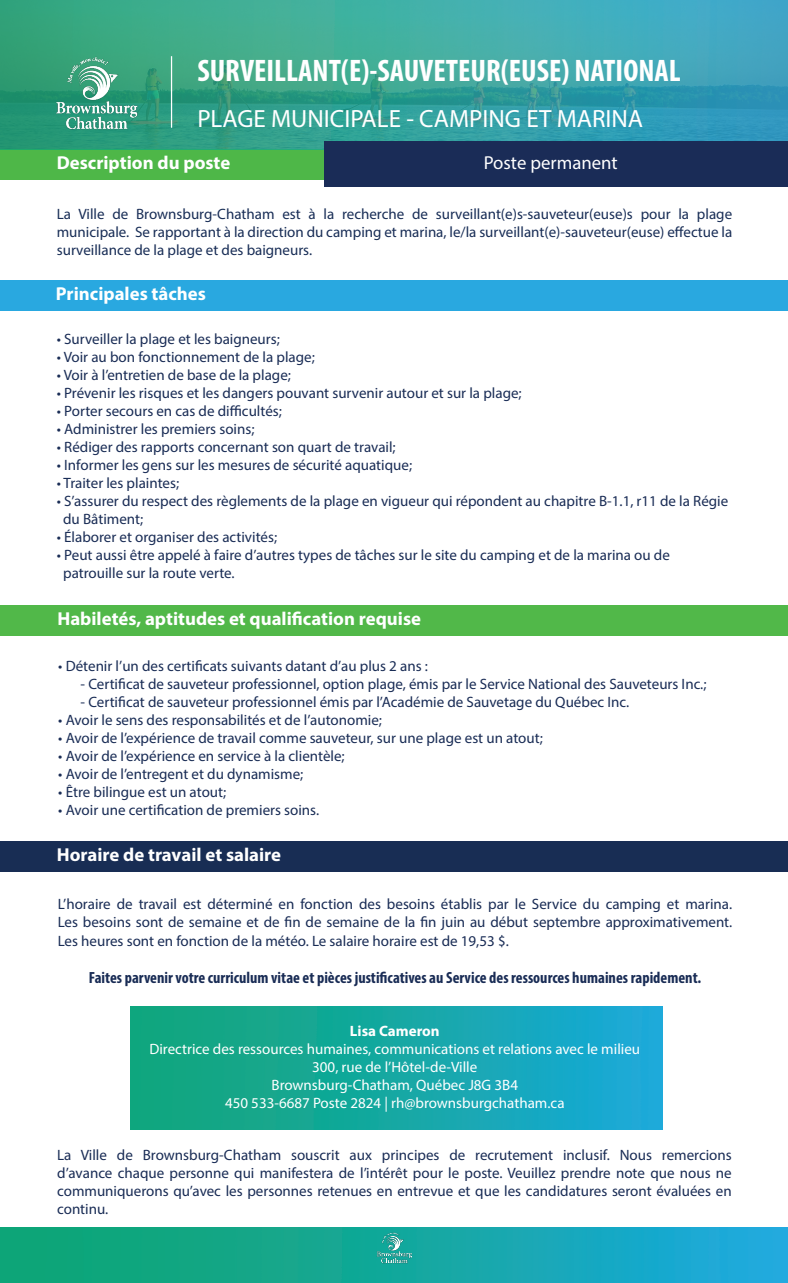
<style>
.page{position:relative;width:788px;height:1283px;background:#fff}
.page>*{position:absolute;margin:0;border:0;box-sizing:border-box;transform-origin:0 0}
.t1{font:700 condensed 31.25px "Myriad Pro";color:#fff}
.t2{font:25px "Myriad Pro";color:#fff}
.t3{font:700 18.75px "Myriad Pro";color:#fff}
.t4{font:18.75px "Myriad Pro";color:#fff}
.t5{font:700 condensed 16.25px "Myriad Pro";color:#192c55}
.t6{font:15px/18px "Myriad Pro";color:#192c55;text-align:justify}
.t7{font:15px/18px "Myriad Pro";color:#182d56;text-align:justify}
.t8{font:15px "Myriad Pro";color:#fff}
.t9{font:700 15px "Myriad Pro";color:#fff}
</style>
<div class="page">
<div style="left:0;top:149px;width:325px;height:30px;background:#4eb748"></div>
<div style="left:1px;top:280px;width:787px;height:30px;background:#29a8e0"></div>
<img style="left:0;top:0;width:787px;height:149px">
<div style="left:325px;top:141px;width:463px;height:46px;background:#1a2c57"></div>
<img style="left:45px;top:51px;width:103px;height:82px">
<hr style="left:171px;top:56px;width:1px;height:72px;background:#fff">
<div style="left:0;top:605px;width:787px;height:30px;background:#51b849"></div>
<div style="left:0;top:842px;width:788px;height:30px;background:#182d54"></div>
<img style="left:0;top:1227px;width:788px;height:55px">
<img style="left:130px;top:1006px;width:532px;height:123px">
<img style="left:372px;top:1227px;width:44px;height:44px">
<p class="t1" style="left:197px;top:52px;width:485px">SURVEILLANT(E)-SAUVETEUR(EUSE) NATIONAL</p>
<p class="t2" style="left:197px;top:103px;width:447px">PLAGE MUNICIPALE - CAMPING ET MARINA</p>
<p class="t3" style="left:57px;top:150px;width:175px">Description du poste</p>
<p class="t4" style="left:483px;top:151px;width:135px">Poste permanent</p>
<p class="t7" style="left:57px;top:205px;width:677px">La Ville de Brownsburg-Chatham est à la recherche de surveillant(e)s-sauveteur(euse)s pour la plage municipale. Se rapportant à la direction du camping et marina, le/la surveillant(e)-sauveteur(euse) effectue la surveillance de la plage et des baigneurs.</p>
<p class="t3" style="left:56px;top:282px;width:151px">Principales tâches</p>
<p class="t6" style="left:57px;top:330px;width:224px">• Surveiller la plage et les baigneurs;</p>
<p class="t6" style="left:57px;top:348px;width:259px">• Voir au bon fonctionnement de la plage;</p>
<p class="t6" style="left:57px;top:366px;width:236px">• Voir à l’entretien de base de la plage;</p>
<p class="t6" style="left:57px;top:384px;width:466px">• Prévenir les risques et les dangers pouvant survenir autour et sur la plage;</p>
<p class="t6" style="left:57px;top:402px;width:226px">• Porter secours en cas de difficultés;</p>
<p class="t6" style="left:57px;top:420px;width:199px">• Administrer les premiers soins;</p>
<p class="t6" style="left:57px;top:438px;width:340px">• Rédiger des rapports concernant son quart de travail;</p>
<p class="t6" style="left:57px;top:456px;width:357px">• Informer les gens sur les mesures de sécurité aquatique;</p>
<p class="t6" style="left:57px;top:474px;width:124px">• Traiter les plaintes;</p>
<p class="t6" style="left:57px;top:492px;width:673px">• S’assurer du respect des règlements de la plage en vigueur qui répondent au chapitre B-1.1, r11 de la Régie</p>
<p class="t6" style="left:63px;top:510px;width:82px">du Bâtiment;</p>
<p class="t6" style="left:57px;top:528px;width:222px">• Élaborer et organiser des activités;</p>
<p class="t6" style="left:63px;top:546px;width:608px;text-indent:-6px">• Peut aussi être appelé à faire d’autres types de tâches sur le site du camping et de la marina ou de patrouille sur la route verte.</p>
<p class="t3" style="left:57px;top:606px;width:365px">Habiletés, aptitudes et qualification requise</p>
<p class="t6" style="left:58px;top:657px;width:371px">• Détenir l’un des certificats suivants datant d’au plus 2 ans :</p>
<p class="t6" style="left:81px;top:675px;width:627px">- Certificat de sauveteur professionnel, option plage, émis par le Service National des Sauveteurs Inc.;</p>
<p class="t6" style="left:81px;top:693px;width:550px">- Certificat de sauveteur professionnel émis par l’Académie de Sauvetage du Québec Inc.</p>
<p class="t6" style="left:58px;top:711px;width:325px">• Avoir le sens des responsabilités et de l’autonomie;</p>
<p class="t6" style="left:58px;top:729px;width:486px">• Avoir de l’expérience de travail comme sauveteur, sur une plage est un atout;</p>
<p class="t6" style="left:58px;top:747px;width:288px">• Avoir de l’expérience en service à la clientèle;</p>
<p class="t6" style="left:58px;top:765px;width:246px">• Avoir de l’entregent et du dynamisme;</p>
<p class="t6" style="left:58px;top:783px;width:169px">• Être bilingue est un atout;</p>
<p class="t6" style="left:58px;top:801px;width:262px">• Avoir une certification de premiers soins.</p>
<p class="t3" style="left:57px;top:843px;width:226px">Horaire de travail et salaire</p>
<p class="t6" style="left:58px;top:895px;width:676px">L’horaire de travail est déterminé en fonction des besoins établis par le Service du camping et marina.<br>Les besoins sont de semaine et de fin de semaine de la fin juin au début septembre approximativement.<br>Les heures sont en fonction de la météo. Le salaire horaire est de 19,53 $.</p>
<p class="t5" style="left:89px;top:967px;width:614px">Faites parvenir votre curriculum vitae et pièces justificatives au Service des ressources humaines rapidement.</p>
<p class="t9" style="left:350px;top:1020px;width:91px">Lisa Cameron</p>
<p class="t8" style="left:149px;top:1039px;width:492px">Directrice des ressources humaines, communications et relations avec le milieu</p>
<p class="t8" style="left:312px;top:1057px;width:167px">300, rue de l’Hôtel-de-Ville</p>
<p class="t8" style="left:271px;top:1075px;width:248px">Brownsburg-Chatham, Québec J8G 3B4</p>
<p class="t8" style="left:225px;top:1093px;width:341px">450 533-6687 Poste 2824 | rh@brownsburgchatham.ca</p>
<p class="t6" style="left:57px;top:1145px;width:676px">La Ville de Brownsburg-Chatham souscrit aux principes de recrutement inclusif. Nous remercions d’avance chaque personne qui manifestera de l’intérêt pour le poste. Veuillez prendre note que nous ne communiquerons qu’avec les personnes retenues en entrevue et que les candidatures seront évaluées en continu.</p>
</div>
